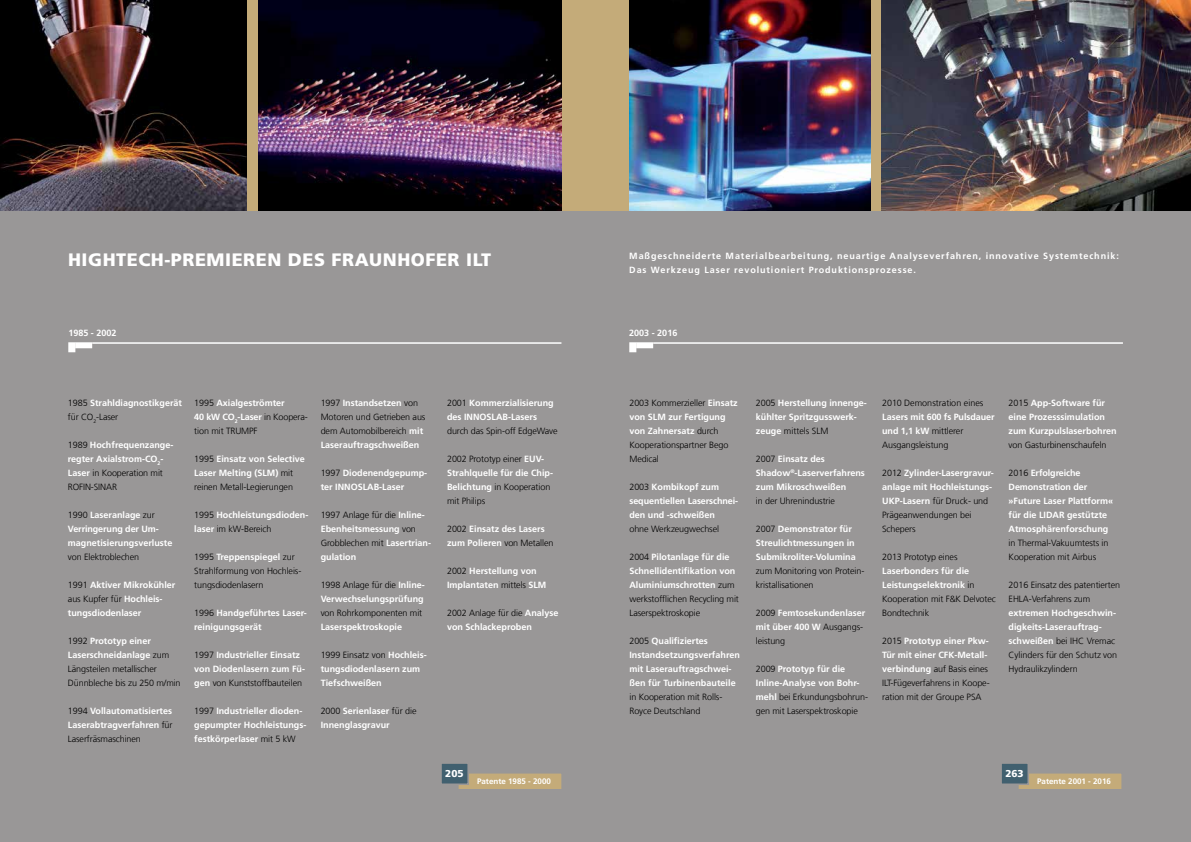
<style>
.page{position:relative;width:1191px;height:842px;background:#fff}
.page>*{position:absolute;margin:0;border:0;box-sizing:border-box;transform-origin:0 0}
.t1{font:900 18px "Frutiger LT Com";letter-spacing:.03em;color:#fff}
.t2{font:900 10px "Frutiger LT Com";color:#fff}
.t3{font:700 9px/14px "Frutiger LT Com";color:#fff}
.t4{font:300 9px/14px "Frutiger LT Com";letter-spacing:-.01em;color:#000}
.t5{font:700 9px/14px "Frutiger LT Com";letter-spacing:.1em;color:#fff}
.t6{font:700 8px "Frutiger LT Com";color:#fff}
.s1{font-weight:300;color:#000}
.s2{font-weight:700;color:#fff}
</style>
<div class="page">
<div style="left:0;top:210px;width:1191px;height:632px;background:#999797"></div>
<div style="left:0;top:0;width:1191px;height:210px;background:#c4ab79"></div>
<img style="left:882px;top:0;width:309px;height:210px">
<img style="left:258px;top:0;width:303px;height:210px">
<img style="left:0;top:0;width:247px;height:210px">
<img style="left:629px;top:0;width:241px;height:210px">
<div style="left:636px;top:342px;width:17px;height:6px;background:#fff"></div>
<div style="left:629px;top:342px;width:7px;height:10px;background:#fff"></div>
<hr style="left:653px;top:342px;width:470px;height:2px;background:#fff">
<div style="left:75px;top:342px;width:17px;height:6px;background:#fff"></div>
<div style="left:68px;top:342px;width:7px;height:10px;background:#fff"></div>
<hr style="left:92px;top:342px;width:469px;height:2px;background:#fff">
<div style="left:457px;top:772px;width:106px;height:18px;background:#c4ab79;border:2px solid #999797"></div>
<div style="left:440px;top:762px;width:29px;height:23px;background:#41606f;border:2px solid #999797"></div>
<div style="left:1017px;top:772px;width:106px;height:18px;background:#c4ab79;border:2px solid #999797"></div>
<div style="left:1000px;top:762px;width:29px;height:23px;background:#41606f;border:2px solid #999797"></div>
<h1 class="t1" style="left:68px;top:248px;width:425px">HIGHTECH-PREMIEREN DES FRAUNHOFER ILT</h1>
<p class="t5" style="left:629px;top:249px;width:491px">Maßgeschneiderte Materialbearbeitung, neuartige Analyseverfahren, innovative Systemtechnik:<br>Das Werkzeug Laser revolutioniert Produktionsprozesse.</p>
<p class="t3" style="left:68px;top:326px;width:50px">1985 - 2002</p>
<p class="t3" style="left:629px;top:326px;width:50px">2003 - 2016</p>
<p class="t3" style="left:68px;top:396px;width:116px"><span class="s1">1985</span> Strahldiagnostikgerät <span class="s1">für CO</span><sub>2</sub><span class="s1">-Laser</span></p>
<p class="t3" style="left:68px;top:438px;width:107px"><span class="s1">1989</span> Hochfrequenzange&shy;regter Axialstrom-CO<sub>2</sub>-<br>Laser <span class="s1">in Kooperation mit<br>ROFIN-SINAR</span></p>
<p class="t3" style="left:68px;top:508px;width:106px"><span class="s1">1990</span> Laseranlage <span class="s1">zur<br></span>Verringerung der Um&shy;magnetisierungsverluste</p>
<p class="t4" style="left:68px;top:550px;width:73px">von Elektroblechen</p>
<p class="t3" style="left:68px;top:578px;width:109px"><span class="s1">1991</span> Aktiver Mikrokühler <span class="s1">aus Kupfer für</span> Hochleis&shy;tungsdiodenlaser</p>
<p class="t4" style="left:68px;top:634px;width:114px">1992 <span class="s2">Prototyp einer<br>Laserschneidanlage</span> zum<br>Längsteilen metallischer<br>Dünnbleche bis zu 250 m/min</p>
<p class="t3" style="left:68px;top:704px;width:106px;text-align:justify"><span class="s1">1994</span> Vollautomatisiertes Laserabtragverfahren <span class="s1">für Laserfräsmaschinen</span></p>
<p class="t4" style="left:194px;top:396px;width:115px">1995 <span class="s2">Axialgeströmter<br>40 kW CO</span><sub>2</sub><span class="s2">-Laser</span> in Koopera&shy;tion mit TRUMPF</p>
<p class="t3" style="left:194px;top:452px;width:112px"><span class="s1">1995</span> Einsatz von Selective<br>Laser Melting (SLM) <span class="s1">mit reinen Metall-Legierungen</span></p>
<p class="t3" style="left:194px;top:508px;width:116px"><span class="s1">1995</span> Hochleistungsdioden&shy;laser <span class="s1">im kW-Bereich</span></p>
<p class="t4" style="left:194px;top:550px;width:109px">1995 <span class="s2">Treppenspiegel</span> zur<br>Strahlformung von Hochleis&shy;tungsdiodenlasern</p>
<p class="t3" style="left:194px;top:606px;width:114px"><span class="s1">1996</span> Handgeführtes Laser&shy;reinigungsgerät</p>
<p class="t3" style="left:194px;top:648px;width:112px"><span class="s1">1997</span> Industrieller Einsatz von Diodenlasern zum Fü&shy;gen <span class="s1">von Kunststoffbauteilen</span></p>
<p class="t3" style="left:194px;top:704px;width:113px"><span class="s1">1997</span> Industrieller dioden&shy;gepumpter Hochleistungs&shy;festkörperlaser <span class="s1">mit 5 kW</span></p>
<p class="t4" style="left:321px;top:396px;width:106px">1997 <span class="s2">Instandsetzen</span> von<br>Motoren und Getrieben aus dem Automobilbereich <span class="s2">mit<br>Laserauftragschweißen</span></p>
<p class="t3" style="left:321px;top:466px;width:108px"><span class="s1">1997</span> Diodenendgepump&shy;ter INNOSLAB-Laser</p>
<p class="t3" style="left:321px;top:508px;width:112px"><span class="s1">1997 Anlage für die</span> Inline-<br>Ebenheitsmessung <span class="s1">von<br>Grobblechen mit</span> Lasertrian&shy;gulation</p>
<p class="t3" style="left:321px;top:578px;width:106px"><span class="s1">1998 Anlage für die</span> Inline-<br>Verwechselungsprüfung</p>
<p class="t4" style="left:321px;top:606px;width:103px">von Rohrkomponenten mit</p>
<p class="t3" style="left:321px;top:620px;width:83px">Laserspektroskopie</p>
<p class="t3" style="left:321px;top:648px;width:108px"><span class="s1">1999 Einsatz von</span> Hochleis&shy;tungsdiodenlasern zum<br>Tiefschweißen</p>
<p class="t3" style="left:321px;top:704px;width:98px"><span class="s1">2000</span> Serienlaser <span class="s1">für die<br></span>Innenglasgravur</p>
<p class="t3" style="left:447px;top:396px;width:108px"><span class="s1">2001</span> Kommerzialisierung des INNOSLAB-Lasers</p>
<p class="t4" style="left:447px;top:424px;width:112px">durch das Spin-off EdgeWave</p>
<p class="t4" style="left:447px;top:452px;width:108px">2002 Prototyp einer <span class="s2">EUV-<br>Strahlquelle für die Chip-<br>Belichtung</span> in Kooperation mit Philips</p>
<p class="t3" style="left:447px;top:522px;width:108px"><span class="s1">2002</span> Einsatz des Lasers zum Polieren <span class="s1">von Metallen</span></p>
<p class="t3" style="left:447px;top:564px;width:101px"><span class="s1">2002</span> Herstellung von<br>Implantaten <span class="s1">mittels</span> SLM</p>
<p class="t3" style="left:447px;top:606px;width:113px"><span class="s1">2002 Anlage für die</span> Analyse von Schlackeproben</p>
<p class="t2" style="left:445px;top:768px;width:20px">205</p>
<p class="t6" style="left:477px;top:777px;width:75px">Patente 1985 - 2000</p>
<p class="t4" style="left:629px;top:396px;width:110px">2003 Kommerzieller <span class="s2">Einsatz von SLM zur Fertigung von Zahnersatz</span> durch<br>Kooperationspartner Bego<br>Medical</p>
<p class="t3" style="left:629px;top:480px;width:110px"><span class="s1">2003</span> Kombikopf zum sequentiellen Laserschnei&shy;den und -schweißen</p>
<p class="t4" style="left:629px;top:522px;width:91px">ohne Werkzeugwechsel</p>
<p class="t3" style="left:629px;top:550px;width:111px"><span class="s1">2004</span> Pilotanlage für die<br>Schnellidentifikation von<br>Aluminiumschrotten <span class="s1">zum werkstofflichen Recycling mit<br>Laserspektroskopie</span></p>
<p class="t3" style="left:629px;top:634px;width:112px"><span class="s1">2005</span> Qualifiziertes<br>Instandsetzungsverfahren mit Laserauftragschwei&shy;ßen für Turbinenbauteile</p>
<p class="t4" style="left:629px;top:690px;width:94px">in Kooperation mit Rolls-<br>Royce Deutschland</p>
<p class="t3" style="left:756px;top:396px;width:113px"><span class="s1">2005</span> Herstellung innenge&shy;kühlter Spritzgusswerk&shy;zeuge <span class="s1">mittels SLM</span></p>
<p class="t3" style="left:756px;top:452px;width:111px"><span class="s1">2007</span> Einsatz des<br>Shadow<sup>®</sup>-Laserverfahrens zum Mikroschweißen</p>
<p class="t4" style="left:756px;top:494px;width:81px">in der Uhrenindustrie</p>
<p class="t3" style="left:756px;top:522px;width:101px"><span class="s1">2007</span> Demonstrator für<br>Streulichtmessungen in<br>Submikroliter-Volumina</p>
<p class="t4" style="left:756px;top:564px;width:110px">zum Monitoring von Protein&shy;kristallisationen</p>
<p class="t3" style="left:756px;top:606px;width:111px"><span class="s1">2009</span> Femtosekundenlaser mit über 400 W <span class="s1">Ausgangs&shy;leistung</span></p>
<p class="t4" style="left:756px;top:662px;width:114px">2009 <span class="s2">Prototyp für die<br>Inline-Analyse von Bohr&shy;mehl</span> bei Erkundungsbohrun&shy;gen mit Laserspektroskopie</p>
<p class="t4" style="left:882px;top:396px;width:103px">2010 Demonstration eines</p>
<p class="t3" style="left:882px;top:410px;width:114px">Lasers mit 600 fs Pulsdauer und 1,1 kW <span class="s1">mittlerer<br>Ausgangsleistung</span></p>
<p class="t3" style="left:882px;top:466px;width:113px"><span class="s1">2012</span> Zylinder-Lasergravur&shy;anlage mit Hochleistungs-<br>UKP-Lasern <span class="s1">für Druck- und<br>Prägeanwendungen bei<br>Schepers</span></p>
<p class="t4" style="left:882px;top:550px;width:77px">2013 Prototyp eines</p>
<p class="t4" style="left:882px;top:564px;width:115px"><span class="s2">Laserbonders für die<br>Leistungselektronik</span> in<br>Kooperation mit F&amp;K Delvotec<br>Bondtechnik</p>
<p class="t4" style="left:882px;top:634px;width:109px">2015 <span class="s2">Prototyp einer Pkw-<br>Tür mit einer CFK-Metall&shy;verbindung</span> auf Basis eines<br>ILT-Fügeverfahrens in Koope&shy;ration mit der Groupe PSA</p>
<p class="t3" style="left:1008px;top:396px;width:109px"><span class="s1">2015</span> App-Software für eine Prozesssimulation zum Kurzpulslaserbohren</p>
<p class="t4" style="left:1008px;top:438px;width:99px">von Gasturbinenschaufeln</p>
<p class="t3" style="left:1008px;top:466px;width:106px"><span class="s1">2016</span> Erfolgreiche<br>Demonstration der »Future Laser Plattform« für die LIDAR gestützte<br>Atmosphärenforschung</p>
<p class="t4" style="left:1008px;top:536px;width:101px">in Thermal-Vakuumtests in<br>Kooperation mit Airbus</p>
<p class="t4" style="left:1008px;top:578px;width:113px">2016 Einsatz des patentierten<br>EHLA-Verfahrens zum</p>
<p class="t4" style="left:1008px;top:606px;width:110px"><span class="s2">extremen Hochgeschwin&shy;digkeits-Laserauftrag&shy;schweißen</span> bei IHC Vremac<br>Cylinders für den Schutz von<br>Hydraulikzylindern</p>
<p class="t2" style="left:1005px;top:768px;width:20px">263</p>
<p class="t6" style="left:1037px;top:777px;width:75px">Patente 2001 - 2016</p>
</div>
